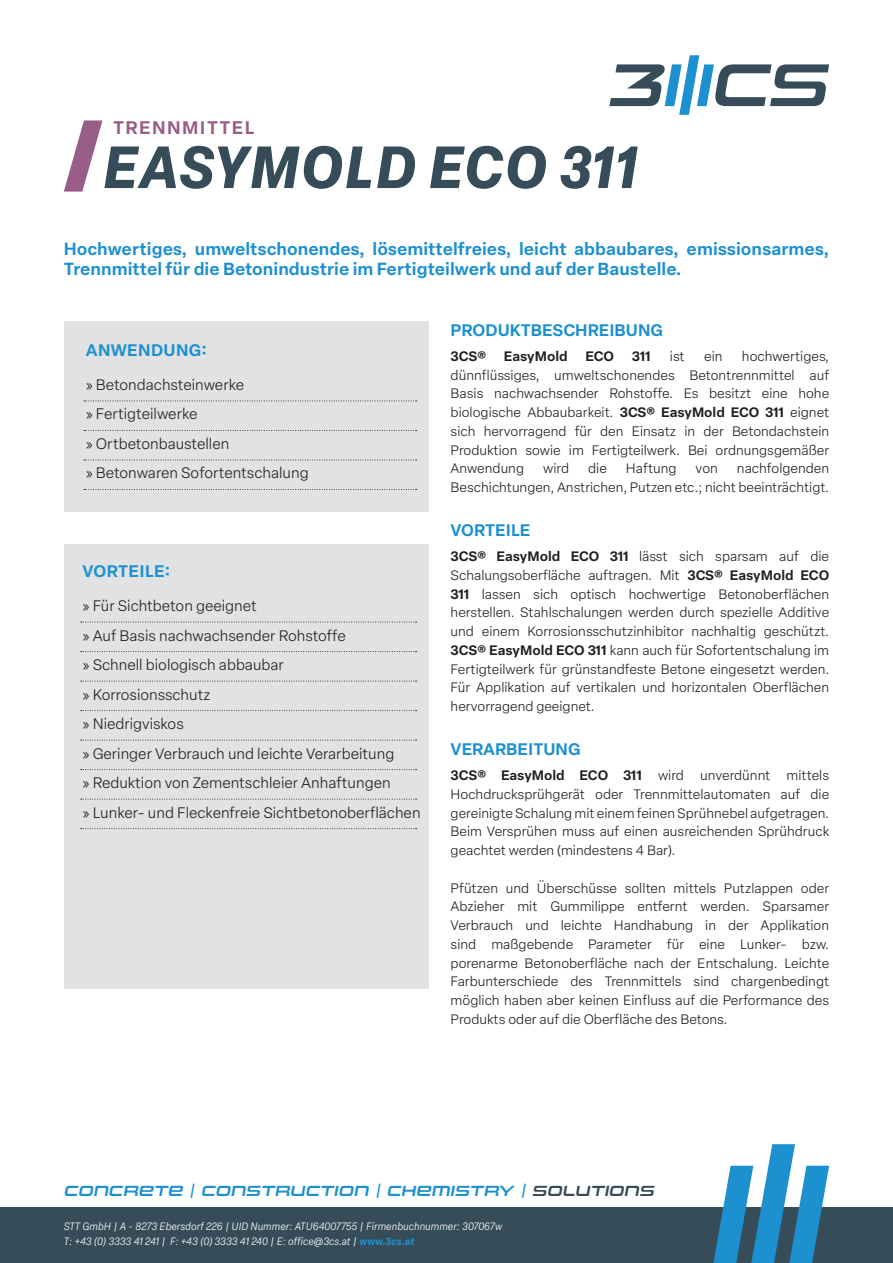
<style>
.page{position:relative;width:893px;height:1263px;background:#fff}
.page>*{position:absolute;margin:0;border:0;box-sizing:border-box;transform-origin:0 0}
.t1{font:italic 700 58.5px "Elza Text";letter-spacing:.02em;color:#364d59}
.t2{font:600 18px "Elza Text";letter-spacing:.08em;color:#985e88}
.t3{font:600 17.25px/20.7px "Elza Text";color:#1d90d0}
.t4{font:600 16.5px "Elza Text";color:#1d90d0}
.t5{font:600 16.5px "Elza Text";letter-spacing:.02em;color:#1d90d0}
.t6{font:300 15px/29.5px "Elza Text";color:#231f20}
.t7{font:italic 15px "Uniwars Sb";letter-spacing:.04em;color:#1d90d0}
.t8{font:300 13.5px/18.8px "Elza Text";color:#231f20;text-align:justify}
.t9{font:600 13.5px "Elza Text";color:#231f20}
.t10{font:italic 300 10.5px/15px "Elza Text";color:#fff}
.s1{font-weight:600}
.s2{color:#364d59}
.s3{font-weight:600;color:#1d90d0}
</style>
<div class="page">
<div style="left:0;top:1208px;width:893px;height:55px;background:#364d59"></div>
<svg style="left:711px;top:1144px;width:118px;height:119px"></svg>
<svg style="left:609px;top:55px;width:220px;height:60px"></svg>
<svg style="left:64px;top:120px;width:38px;height:72px"></svg>
<div style="left:64px;top:322px;width:365px;height:190px;background:#e1e2e4"></div>
<svg style="left:84px;top:401px;width:333px;height:1px"></svg>
<svg style="left:84px;top:430px;width:333px;height:1px"></svg>
<svg style="left:84px;top:460px;width:333px;height:1px"></svg>
<svg style="left:84px;top:489px;width:333px;height:1px"></svg>
<div style="left:64px;top:544px;width:365px;height:445px;background:#e1e2e4"></div>
<svg style="left:81px;top:622px;width:336px;height:1px"></svg>
<svg style="left:81px;top:651px;width:336px;height:1px"></svg>
<svg style="left:81px;top:681px;width:336px;height:1px"></svg>
<svg style="left:81px;top:710px;width:336px;height:1px"></svg>
<svg style="left:81px;top:740px;width:336px;height:1px"></svg>
<svg style="left:81px;top:769px;width:336px;height:1px"></svg>
<svg style="left:81px;top:799px;width:336px;height:1px"></svg>
<svg style="left:81px;top:828px;width:336px;height:1px"></svg>
<h2 class="t2" style="left:113px;top:113px;width:143px">TRENNMITTEL</h2>
<h1 class="t1" style="left:103px;top:122px;width:537px">EASYMOLD ECO 311</h1>
<p class="t3" style="left:64px;top:237px;width:767px">Hochwertiges, umweltschonendes, lösemittelfreies, leicht abbaubares, emissionsarmes,<br>Trennmittel für die Betonindustrie im Fertigteilwerk und auf der Baustelle.</p>
<p class="t5" style="left:86px;top:337px;width:123px">ANWENDUNG:</p>
<p class="t6" style="left:86px;top:369px;width:224px">» Betondachsteinwerke<br>» Fertigteilwerke<br>» Ortbetonbaustellen<br>» Betonwaren Sofortentschalung</p>
<p class="t5" style="left:83px;top:558px;width:89px">VORTEILE:</p>
<p class="t6" style="left:83px;top:590px;width:340px">» Für Sichtbeton geeignet<br>» Auf Basis nachwachsender Rohstoffe<br>» Schnell biologisch abbaubar<br>» Korrosionsschutz<br>» Niedrigviskos<br>» Geringer Verbrauch und leichte Verarbeitung<br>» Reduktion von Zementschleier Anhaftungen<br>» Lunker- und Fleckenfreie Sichtbetonoberflächen</p>
<p class="t4" style="left:451px;top:317px;width:214px">PRODUKTBESCHREIBUNG</p>
<p class="t9" style="left:451px;top:345px;width:37px">3CS®</p>
<p class="t9" style="left:504px;top:345px;width:65px">EasyMold</p>
<p class="t9" style="left:585px;top:345px;width:30px">ECO</p>
<p class="t9" style="left:632px;top:345px;width:20px">311</p>
<p class="t8" style="left:670px;top:346px;width:16px">ist</p>
<p class="t8" style="left:704px;top:346px;width:20px">ein</p>
<p class="t8" style="left:451px;top:346px;width:380px;text-indent:291px">hochwertiges, dünnflüssiges, umweltschonendes Betontrennmittel auf Basis nachwachsender Rohstoffe. Es besitzt eine hohe biologische Abbaubarkeit. <span class="s1">3CS® EasyMold ECO 311</span> eignet sich hervorragend für den Einsatz in der Betondachstein Produktion sowie im Fertigteilwerk. Bei ordnungsgemäßer Anwendung</p>
<p class="t8" style="left:451px;top:458px;width:380px;text-align:right">nachfolgenden<br>Beschichtungen, Anstrichen, Putzen etc.; nicht beeinträchtigt.</p>
<p class="t4" style="left:451px;top:517px;width:81px">VORTEILE</p>
<p class="t8" style="left:451px;top:546px;width:380px"><span class="s1">3CS® EasyMold ECO 311</span> lässt sich sparsam auf die Schalungsoberfläche auftragen. Mit <span class="s1">3CS® EasyMold ECO 311</span> lassen sich optisch hochwertige Betonoberflächen herstellen. Stahlschalungen werden durch spezielle Additive und einem Korrosionsschutzinhibitor nachhaltig geschützt.<br><span class="s1">3CS® EasyMold ECO 311</span> kann auch für Sofortentschalung im Fertigteilwerk für grünstandfeste Betone eingesetzt werden.<br>Für Applikation auf vertikalen und horizontalen Oberflächen hervorragend geeignet.</p>
<p class="t4" style="left:451px;top:736px;width:131px">VERARBEITUNG</p>
<p class="t8" style="left:451px;top:765px;width:380px"><span class="s1">3CS® EasyMold ECO 311</span> wird unverdünnt mittels Hochdrucksprühgerät oder Trennmittelautomaten auf die gereinigte Schalung mit einem feinen Sprühnebel aufgetragen.<br>Beim Versprühen muss auf einen ausreichenden Sprühdruck geachtet werden (mindestens 4 Bar).</p>
<p class="t8" style="left:451px;top:878px;width:380px">Pfützen und Überschüsse sollten mittels Putzlappen oder Abzieher mit Gummilippe entfernt werden. Sparsamer Verbrauch und leichte Handhabung in der Applikation sind maßgebende Parameter für eine Lunker- bzw. porenarme Betonoberfläche nach der Entschalung. Leichte Farbunterschiede des Trennmittels sind chargenbedingt möglich haben aber keinen Einfluss auf die Performance des Produkts oder auf die Oberfläche des Betons.</p>
<p class="t8" style="left:543px;top:458px;width:27px">wird</p>
<p class="t8" style="left:588px;top:458px;width:20px">die</p>
<p class="t8" style="left:626px;top:458px;width:52px">Haftung</p>
<p class="t8" style="left:696px;top:458px;width:24px">von</p>
<p class="t7" style="left:64px;top:1182px;width:591px">CONCRETE | CONSTRUCTION | CHEMISTRY | <span class="s2">SOLUTIONS</span></p>
<p class="t10" style="left:64px;top:1219px;width:440px">STT GmbH | A - 8273 Ebersdorf 226 | UID Nummer: ATU64007755 | Firmenbuchnummer: 307067w<br>T: +43 (0) 3333 41 241 | F: +43 (0) 3333 41 240 | E: office@3cs.at | <span class="s3">www.3cs.at</span></p>
</div>
